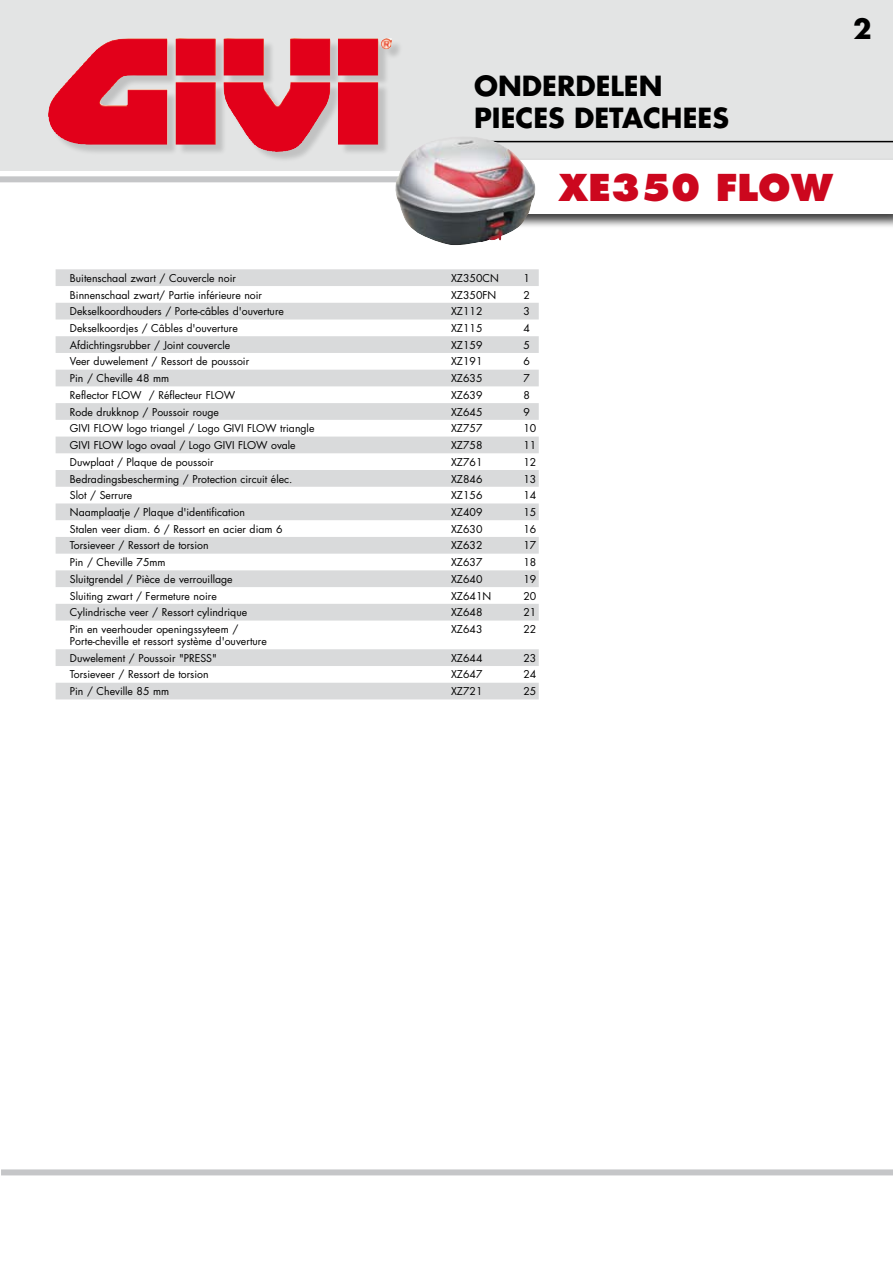
<style>
.page{position:relative;width:893px;height:1263px;background:#fff}
.page>*{position:absolute;margin:0;border:0;box-sizing:border-box;transform-origin:0 0}
.t1{font:800 36px "Futura";color:#cc071e}
.t2{font:700 27px/32.4px "Futura";color:#000}
.t3{font:10.5px/12px "Futura";color:#000}
</style>
<div class="page">
<div style="left:0;top:0;width:893px;height:171px;background:#e3e4e4"></div>
<div style="left:49px;top:39px;width:354px;height:125px;background:#000;opacity:.15"></div>
<img style="left:48px;top:38px;width:344px;height:107px">
<div style="left:0;top:176px;width:893px;height:6px;background:#c5c6c8"></div>
<hr style="left:474px;top:141px;width:419px;height:1px;background:#000">
<div style="left:1px;top:1169px;width:892px;height:6px;background:#c5c6c8"></div>
<div style="left:471px;top:158px;width:422px;height:72px;background:#000;opacity:.75"></div>
<div style="left:474px;top:160px;width:419px;height:54px;background:#fff"></div>
<img style="left:395px;top:135px;width:141px;height:110px">
<svg style="left:56px;top:269px;width:483px;height:430px"></svg>
<h2 class="t2" style="left:474px;top:69px;width:256px">ONDERDELEN<br>PIECES DETACHEES</h2>
<h1 class="t1" style="left:558px;top:165px;width:276px">XE350 FLOW</h1>
<p class="t3" style="left:70px;top:272px;width:167px">Buitenschaal zwart / Couvercle noir</p>
<p class="t3" style="left:451px;top:272px;width:49px">XZ350CN</p>
<p class="t3" style="left:523px;top:272px;width:8px">1</p>
<p class="t3" style="left:70px;top:288px;width:194px">Binnenschaal zwart/ Partie inférieure noir</p>
<p class="t3" style="left:451px;top:288px;width:47px">XZ350FN</p>
<p class="t3" style="left:523px;top:288px;width:8px">2</p>
<p class="t3" style="left:70px;top:305px;width:216px">Dekselkoordhouders / Porte-câbles d'ouverture</p>
<p class="t3" style="left:451px;top:305px;width:33px">XZ112</p>
<p class="t3" style="left:523px;top:305px;width:8px">3</p>
<p class="t3" style="left:70px;top:322px;width:169px">Dekselkoordjes / Câbles d'ouverture</p>
<p class="t3" style="left:451px;top:322px;width:33px">XZ115</p>
<p class="t3" style="left:523px;top:322px;width:8px">4</p>
<p class="t3" style="left:70px;top:339px;width:162px">Afdichtingsrubber / Joint couvercle</p>
<p class="t3" style="left:451px;top:339px;width:33px">XZ159</p>
<p class="t3" style="left:523px;top:339px;width:8px">5</p>
<p class="t3" style="left:70px;top:355px;width:181px">Veer duwelement / Ressort de poussoir</p>
<p class="t3" style="left:451px;top:355px;width:33px">XZ191</p>
<p class="t3" style="left:523px;top:355px;width:8px">6</p>
<p class="t3" style="left:70px;top:372px;width:101px">Pin / Cheville 48 mm</p>
<p class="t3" style="left:451px;top:372px;width:33px">XZ635</p>
<p class="t3" style="left:523px;top:372px;width:8px">7</p>
<p class="t3" style="left:70px;top:389px;width:167px">Reflector FLOW / Réflecteur FLOW</p>
<p class="t3" style="left:451px;top:389px;width:33px">XZ639</p>
<p class="t3" style="left:523px;top:389px;width:8px">8</p>
<p class="t3" style="left:70px;top:406px;width:151px">Rode drukknop / Poussoir rouge</p>
<p class="t3" style="left:451px;top:406px;width:33px">XZ645</p>
<p class="t3" style="left:523px;top:406px;width:8px">9</p>
<p class="t3" style="left:70px;top:422px;width:246px">GIVI FLOW logo triangel / Logo GIVI FLOW triangle</p>
<p class="t3" style="left:451px;top:422px;width:33px">XZ757</p>
<p class="t3" style="left:523px;top:422px;width:14px">10</p>
<p class="t3" style="left:70px;top:439px;width:227px">GIVI FLOW logo ovaal / Logo GIVI FLOW ovale</p>
<p class="t3" style="left:451px;top:439px;width:33px">XZ758</p>
<p class="t3" style="left:523px;top:439px;width:14px">11</p>
<p class="t3" style="left:70px;top:456px;width:145px">Duwplaat / Plaque de poussoir</p>
<p class="t3" style="left:451px;top:456px;width:33px">XZ761</p>
<p class="t3" style="left:523px;top:456px;width:14px">12</p>
<p class="t3" style="left:70px;top:472px;width:224px">Bedradingsbescherming / Protection circuit élec.</p>
<p class="t3" style="left:451px;top:472px;width:33px">XZ846</p>
<p class="t3" style="left:523px;top:472px;width:14px">13</p>
<p class="t3" style="left:70px;top:489px;width:64px">Slot / Serrure</p>
<p class="t3" style="left:451px;top:489px;width:33px">XZ156</p>
<p class="t3" style="left:523px;top:489px;width:14px">14</p>
<p class="t3" style="left:70px;top:506px;width:177px">Naamplaatje / Plaque d'identification</p>
<p class="t3" style="left:451px;top:506px;width:33px">XZ409</p>
<p class="t3" style="left:523px;top:506px;width:14px">15</p>
<p class="t3" style="left:70px;top:523px;width:214px">Stalen veer diam. 6 / Ressort en acier diam 6</p>
<p class="t3" style="left:451px;top:523px;width:33px">XZ630</p>
<p class="t3" style="left:523px;top:523px;width:14px">16</p>
<p class="t3" style="left:70px;top:539px;width:140px">Torsieveer / Ressort de torsion</p>
<p class="t3" style="left:451px;top:539px;width:33px">XZ632</p>
<p class="t3" style="left:523px;top:539px;width:14px">17</p>
<p class="t3" style="left:70px;top:556px;width:97px">Pin / Cheville 75mm</p>
<p class="t3" style="left:451px;top:556px;width:33px">XZ637</p>
<p class="t3" style="left:523px;top:556px;width:14px">18</p>
<p class="t3" style="left:70px;top:573px;width:164px">Sluitgrendel / Pièce de verrouillage</p>
<p class="t3" style="left:451px;top:573px;width:33px">XZ640</p>
<p class="t3" style="left:523px;top:573px;width:14px">19</p>
<p class="t3" style="left:70px;top:589px;width:148px">Sluiting zwart / Fermeture noire</p>
<p class="t3" style="left:451px;top:589px;width:42px">XZ641N</p>
<p class="t3" style="left:523px;top:589px;width:14px">20</p>
<p class="t3" style="left:70px;top:606px;width:179px">Cylindrische veer / Ressort cylindrique</p>
<p class="t3" style="left:451px;top:606px;width:33px">XZ648</p>
<p class="t3" style="left:523px;top:606px;width:14px">21</p>
<p class="t3" style="left:70px;top:623px;width:198px">Pin en veerhouder openingssyteem /<br>Porte-cheville et ressort système d'ouverture</p>
<p class="t3" style="left:451px;top:623px;width:33px">XZ643</p>
<p class="t3" style="left:523px;top:623px;width:14px">22</p>
<p class="t3" style="left:70px;top:652px;width:149px">Duwelement / Poussoir "PRESS"</p>
<p class="t3" style="left:451px;top:652px;width:33px">XZ644</p>
<p class="t3" style="left:523px;top:652px;width:14px">23</p>
<p class="t3" style="left:70px;top:668px;width:140px">Torsieveer / Ressort de torsion</p>
<p class="t3" style="left:451px;top:668px;width:33px">XZ647</p>
<p class="t3" style="left:523px;top:668px;width:14px">24</p>
<p class="t3" style="left:70px;top:685px;width:101px">Pin / Cheville 85 mm</p>
<p class="t3" style="left:451px;top:685px;width:33px">XZ721</p>
<p class="t3" style="left:523px;top:685px;width:14px">25</p>
</div>
